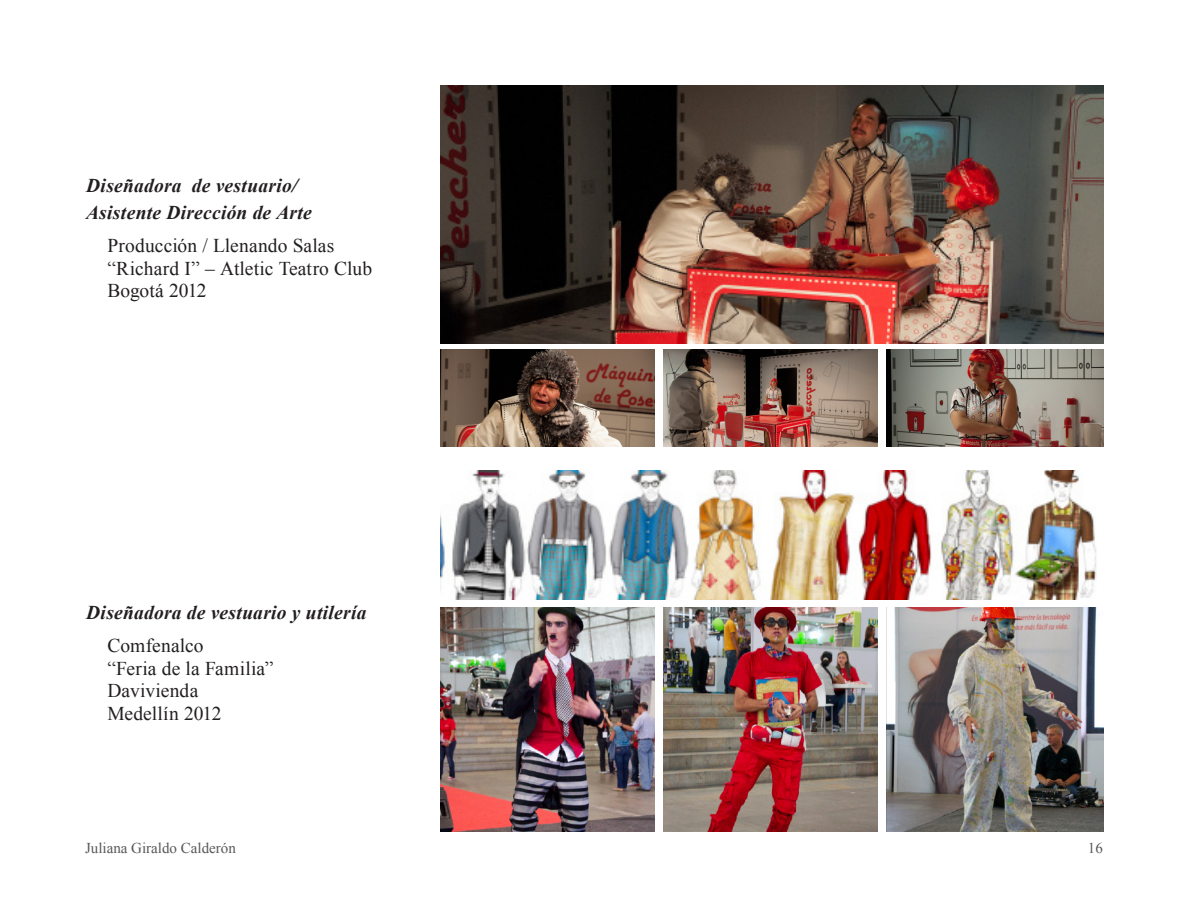
<style>
.page{position:relative;width:1188px;height:918px;background:#fff}
.page>*{position:absolute;margin:0;border:0;box-sizing:border-box;transform-origin:0 0}
.Bloque_experiencia{font:19.5px "Times New Roman";letter-spacing:.005em;color:#231f20}
.t1{font:italic 700 19.5px "Times New Roman";letter-spacing:.015em;color:#231f20}
.t2{font:15px "Times New Roman";color:#57585a}
</style>
<div class="page">
<img style="left:440px;top:85px;width:663px;height:258px">
<img style="left:440px;top:470px;width:657px;height:129px">
<img style="left:887px;top:349px;width:216px;height:97px">
<img style="left:887px;top:607px;width:216px;height:224px">
<img style="left:663px;top:349px;width:214px;height:97px">
<img style="left:663px;top:607px;width:214px;height:224px">
<img style="left:440px;top:349px;width:215px;height:97px">
<img style="left:440px;top:607px;width:215px;height:224px">
<p class="t1" style="left:86px;top:172px;width:213px">Diseñadora de vestuario/</p>
<p class="t1" style="left:86px;top:199px;width:227px">Asistente Dirección de Arte</p>
<p class="Bloque_experiencia" style="left:107px;top:232px;width:229px">Producción / Llenando Salas</p>
<p class="Bloque_experiencia" style="left:107px;top:255px;width:266px">“Richard I” – Atletic Teatro Club</p>
<p class="Bloque_experiencia" style="left:107px;top:277px;width:101px">Bogotá 2012</p>
<p class="t1" style="left:86px;top:599px;width:282px">Diseñadora de vestuario y utilería</p>
<p class="Bloque_experiencia" style="left:107px;top:633px;width:98px">Comfenalco</p>
<p class="Bloque_experiencia" style="left:107px;top:655px;width:168px">“Feria de la Familia”</p>
<p class="Bloque_experiencia" style="left:107px;top:678px;width:93px">Davivienda</p>
<p class="Bloque_experiencia" style="left:107px;top:700px;width:116px">Medellín 2012</p>
<p class="t2" style="left:85px;top:838px;width:152px">Juliana Giraldo Calderón</p>
<p class="t2" style="left:1088px;top:838px;width:16px">16</p>
</div>
